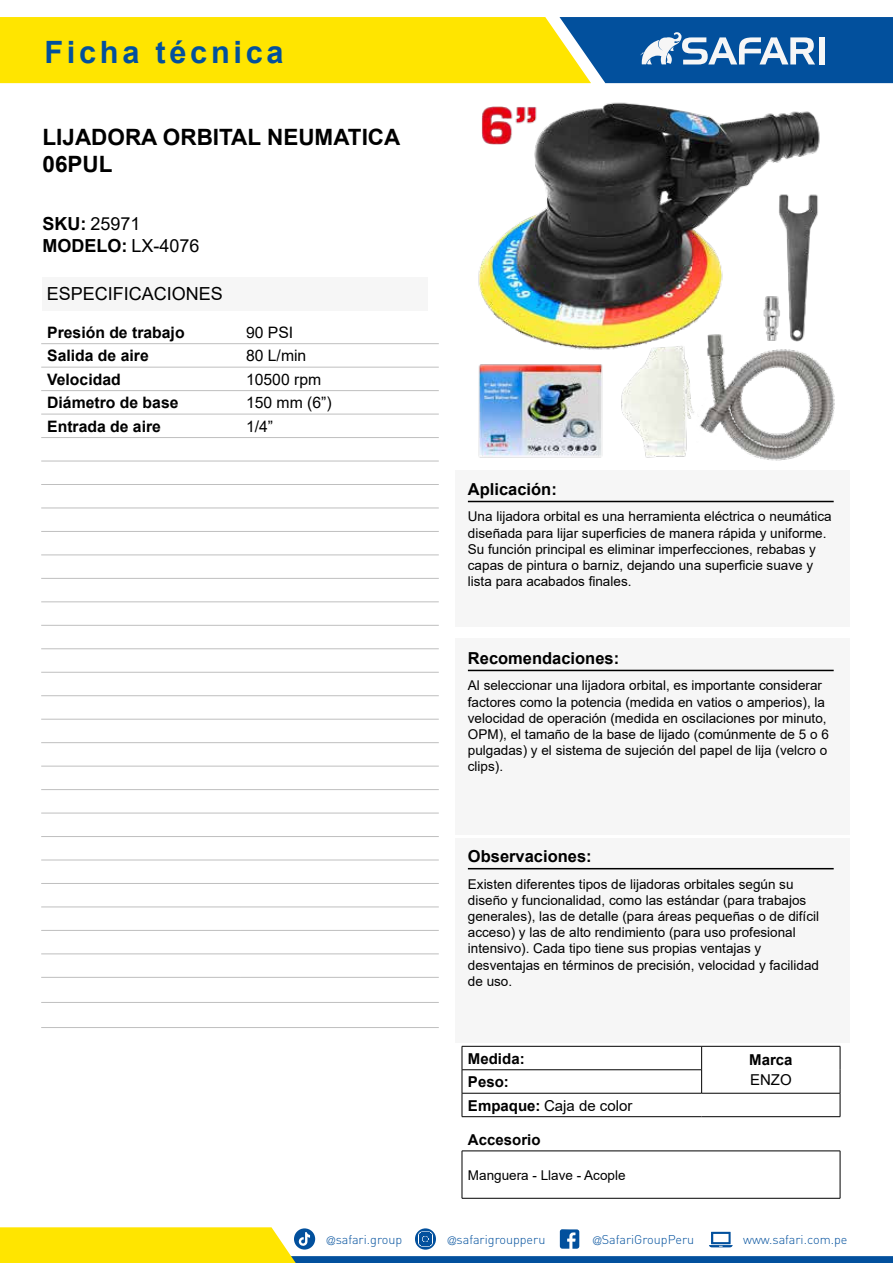
<style>
.page{position:relative;width:893px;height:1263px;background:#fff}
.page>*{position:absolute;margin:0;border:0;box-sizing:border-box;transform-origin:0 0}
.t1{font:700 30.75px "Arial";letter-spacing:.12em;color:#02509d}
.t2{font:700 22.5px/27px "Arial";color:#000}
.t3{font:18px/21.9px "Arial";color:#000}
.t4{font:700 16.5px "Arial";color:#000}
.t5{font:700 15.75px "Arial";color:#000}
.t6{font:15.75px "Arial";color:#000}
.t7{font:700 15px "Arial";color:#000}
.t8{font:15px "Arial";color:#000}
.t9{font:13.5px/16.2px "Arial";color:#000}
.t10{font:300 12.6px "DIN";color:#02509d}
.s1{font-weight:700}
.s2{font-family:"Helvetica LT Std";font-stretch:condensed;font-size:11.25px}
</style>
<div class="page">
<svg style="left:0;top:1227px;width:893px;height:36px"></svg>
<svg style="left:0;top:17px;width:893px;height:66px;background:#b1b83e"></svg>
<div style="left:819px;top:37px;width:6px;height:27px;background:#f6f6f6"></div>
<div style="left:455px;top:470px;width:395px;height:157px;background:#f6f6f6"></div>
<hr style="left:468px;top:501px;width:366px;height:1px;background:#000">
<div style="left:455px;top:638px;width:395px;height:196px;background:#f6f6f6"></div>
<hr style="left:468px;top:670px;width:366px;height:1px;background:#000">
<div style="left:455px;top:838px;width:395px;height:204px;background:#f6f6f6"></div>
<hr style="left:468px;top:868px;width:366px;height:1px;background:#000">
<hr style="left:462px;top:1151px;width:378px;height:1px;background:#000">
<hr style="left:462px;top:1151px;width:1px;height:47px;background:#000">
<hr style="left:840px;top:1151px;width:1px;height:47px;background:#000">
<hr style="left:462px;top:1198px;width:378px;height:1px;background:#000">
<hr style="left:41px;top:343px;width:199px;height:1px;background:#bfbfbf">
<hr style="left:240px;top:343px;width:199px;height:1px;background:#bfbfbf">
<hr style="left:41px;top:1027px;width:199px;height:1px;background:#bfbfbf">
<hr style="left:240px;top:1027px;width:199px;height:1px;background:#bfbfbf">
<hr style="left:41px;top:367px;width:199px;height:1px;background:#bfbfbf">
<hr style="left:240px;top:367px;width:199px;height:1px;background:#bfbfbf">
<hr style="left:41px;top:390px;width:199px;height:1px;background:#bfbfbf">
<hr style="left:240px;top:390px;width:199px;height:1px;background:#bfbfbf">
<hr style="left:41px;top:414px;width:199px;height:1px;background:#bfbfbf">
<hr style="left:240px;top:414px;width:199px;height:1px;background:#bfbfbf">
<hr style="left:41px;top:437px;width:199px;height:1px;background:#bfbfbf">
<hr style="left:240px;top:437px;width:199px;height:1px;background:#bfbfbf">
<hr style="left:41px;top:461px;width:199px;height:1px;background:#bfbfbf">
<hr style="left:240px;top:461px;width:199px;height:1px;background:#bfbfbf">
<hr style="left:41px;top:484px;width:199px;height:1px;background:#bfbfbf">
<hr style="left:240px;top:484px;width:199px;height:1px;background:#bfbfbf">
<hr style="left:41px;top:508px;width:199px;height:1px;background:#bfbfbf">
<hr style="left:240px;top:508px;width:199px;height:1px;background:#bfbfbf">
<hr style="left:41px;top:531px;width:199px;height:1px;background:#bfbfbf">
<hr style="left:240px;top:531px;width:199px;height:1px;background:#bfbfbf">
<hr style="left:41px;top:555px;width:199px;height:1px;background:#bfbfbf">
<hr style="left:240px;top:555px;width:199px;height:1px;background:#bfbfbf">
<hr style="left:41px;top:578px;width:199px;height:1px;background:#bfbfbf">
<hr style="left:240px;top:578px;width:199px;height:1px;background:#bfbfbf">
<hr style="left:41px;top:602px;width:199px;height:1px;background:#bfbfbf">
<hr style="left:240px;top:602px;width:199px;height:1px;background:#bfbfbf">
<hr style="left:41px;top:625px;width:199px;height:1px;background:#bfbfbf">
<hr style="left:240px;top:625px;width:199px;height:1px;background:#bfbfbf">
<hr style="left:41px;top:648px;width:199px;height:1px;background:#bfbfbf">
<hr style="left:240px;top:648px;width:199px;height:1px;background:#bfbfbf">
<hr style="left:41px;top:672px;width:199px;height:1px;background:#bfbfbf">
<hr style="left:240px;top:672px;width:199px;height:1px;background:#bfbfbf">
<hr style="left:41px;top:695px;width:199px;height:1px;background:#bfbfbf">
<hr style="left:240px;top:695px;width:199px;height:1px;background:#bfbfbf">
<hr style="left:41px;top:719px;width:199px;height:1px;background:#bfbfbf">
<hr style="left:240px;top:719px;width:199px;height:1px;background:#bfbfbf">
<hr style="left:41px;top:742px;width:199px;height:1px;background:#bfbfbf">
<hr style="left:240px;top:742px;width:199px;height:1px;background:#bfbfbf">
<hr style="left:41px;top:766px;width:199px;height:1px;background:#bfbfbf">
<hr style="left:240px;top:766px;width:199px;height:1px;background:#bfbfbf">
<hr style="left:41px;top:789px;width:199px;height:1px;background:#bfbfbf">
<hr style="left:240px;top:789px;width:199px;height:1px;background:#bfbfbf">
<hr style="left:41px;top:813px;width:199px;height:1px;background:#bfbfbf">
<hr style="left:240px;top:813px;width:199px;height:1px;background:#bfbfbf">
<hr style="left:41px;top:836px;width:199px;height:1px;background:#bfbfbf">
<hr style="left:240px;top:836px;width:199px;height:1px;background:#bfbfbf">
<hr style="left:41px;top:860px;width:199px;height:1px;background:#bfbfbf">
<hr style="left:240px;top:860px;width:199px;height:1px;background:#bfbfbf">
<hr style="left:41px;top:883px;width:199px;height:1px;background:#bfbfbf">
<hr style="left:240px;top:883px;width:199px;height:1px;background:#bfbfbf">
<hr style="left:41px;top:907px;width:199px;height:1px;background:#bfbfbf">
<hr style="left:240px;top:907px;width:199px;height:1px;background:#bfbfbf">
<hr style="left:41px;top:930px;width:199px;height:1px;background:#bfbfbf">
<hr style="left:240px;top:930px;width:199px;height:1px;background:#bfbfbf">
<hr style="left:41px;top:954px;width:199px;height:1px;background:#bfbfbf">
<hr style="left:240px;top:954px;width:199px;height:1px;background:#bfbfbf">
<hr style="left:41px;top:977px;width:199px;height:1px;background:#bfbfbf">
<hr style="left:240px;top:977px;width:199px;height:1px;background:#bfbfbf">
<hr style="left:41px;top:1002px;width:199px;height:1px;background:#bfbfbf">
<hr style="left:240px;top:1002px;width:199px;height:1px;background:#bfbfbf">
<img style="left:478px;top:102px;width:357px;height:359px">
<div style="left:43px;top:277px;width:385px;height:33px;background:#f6f6f6"></div>
<hr style="left:462px;top:1069px;width:239px;height:1px;background:#000">
<hr style="left:462px;top:1093px;width:240px;height:1px;background:#000">
<hr style="left:702px;top:1093px;width:138px;height:1px;background:#000">
<hr style="left:462px;top:1046px;width:240px;height:1px;background:#000">
<hr style="left:702px;top:1046px;width:138px;height:1px;background:#000">
<svg style="left:701px;top:1046px;width:1px;height:47px"></svg>
<svg style="left:462px;top:1046px;width:1px;height:70px"></svg>
<svg style="left:840px;top:1046px;width:1px;height:70px"></svg>
<hr style="left:462px;top:1116px;width:240px;height:1px;background:#000">
<hr style="left:702px;top:1116px;width:138px;height:1px;background:#000">
<h1 class="t1" style="left:44px;top:34px;width:241px">Ficha técnica</h1>
<h2 class="t2" style="left:43px;top:126px;width:359px">LIJADORA ORBITAL NEUMATICA<br>06PUL</h2>
<h3 class="t3" style="left:43px;top:213px;width:158px"><span class="s1">SKU:</span> 25971<br><span class="s1">MODELO:</span> LX-4076</h3>
<h3 class="t3" style="left:47px;top:282px;width:178px">ESPECIFICACIONES</h3>
<p class="t5" style="left:47px;top:326px;width:139px">Presión de trabajo</p>
<p class="t6" style="left:246px;top:326px;width:49px">90 PSI</p>
<p class="t5" style="left:47px;top:350px;width:103px">Salida de aire</p>
<p class="t6" style="left:246px;top:350px;width:62px">80 L/min</p>
<p class="t5" style="left:47px;top:373px;width:75px">Velocidad</p>
<p class="t6" style="left:246px;top:368px;width:77px">10500 rpm</p>
<p class="t5" style="left:47px;top:397px;width:133px">Diámetro de base</p>
<p class="t6" style="left:246px;top:392px;width:87px">150 mm (6”)</p>
<p class="t5" style="left:47px;top:420px;width:115px">Entrada de aire</p>
<p class="t6" style="left:246px;top:415px;width:29px">1/4”</p>
<p class="t4" style="left:468px;top:483px;width:90px">Aplicación:</p>
<p class="t9" style="left:468px;top:510px;width:365px">Una lijadora orbital es una herramienta eléctrica o neumática diseñada para lijar superficies de manera rápida y uniforme.<br>Su función principal es eliminar imperfecciones, rebabas y capas de pintura o barniz, dejando una superficie suave y lista para acabados finales.</p>
<p class="t4" style="left:468px;top:652px;width:153px">Recomendaciones:</p>
<p class="t9" style="left:468px;top:677px;width:362px">Al seleccionar una lijadora orbital, es importante considerar factores como la potencia (medida en vatios o amperios), la velocidad de operación (medida en oscilaciones por minuto, OPM), el tamaño de la base de lijado (comúnmente de 5 o 6 pulgadas) y el sistema de sujeción del papel de lija (velcro o clips).</p>
<p class="t4" style="left:468px;top:850px;width:125px">Observaciones:</p>
<p class="t9" style="left:468px;top:876px;width:353px">Existen diferentes tipos de lijadoras orbitales según su diseño y funcionalidad, como las estándar (para trabajos generales), las de detalle (para áreas pequeñas o de difícil acceso) y las de alto rendimiento (para uso profesional intensivo). Cada tipo tiene sus propias ventajas y desventajas en términos de precisión, velocidad y facilidad de uso.</p>
<p class="t7" style="left:468px;top:1053px;width:58px">Medida:</p>
<p class="t7" style="left:749px;top:1054px;width:45px">Marca</p>
<p class="t7" style="left:468px;top:1076px;width:42px">Peso:</p>
<p class="t8" style="left:750px;top:1074px;width:43px">ENZO</p>
<p class="t8" style="left:468px;top:1095px;width:166px"><span class="s1">Empaque:</span> Caja de color</p>
<p class="t7" style="left:468px;top:1134px;width:74px">Accesorio</p>
<p class="t9" style="left:468px;top:1166px;width:159px">Manguera - Llave - Acople</p>
<p class="t10" style="left:327px;top:1234px;width:77px"><span class="s2">@</span>safari.group</p>
<p class="t10" style="left:448px;top:1234px;width:99px"><span class="s2">@</span>safarigroupperu</p>
<p class="t10" style="left:593px;top:1234px;width:103px"><span class="s2">@</span>SafariGroupPeru</p>
<p class="t10" style="left:743px;top:1234px;width:106px">www.safari.com.pe</p>
</div>
